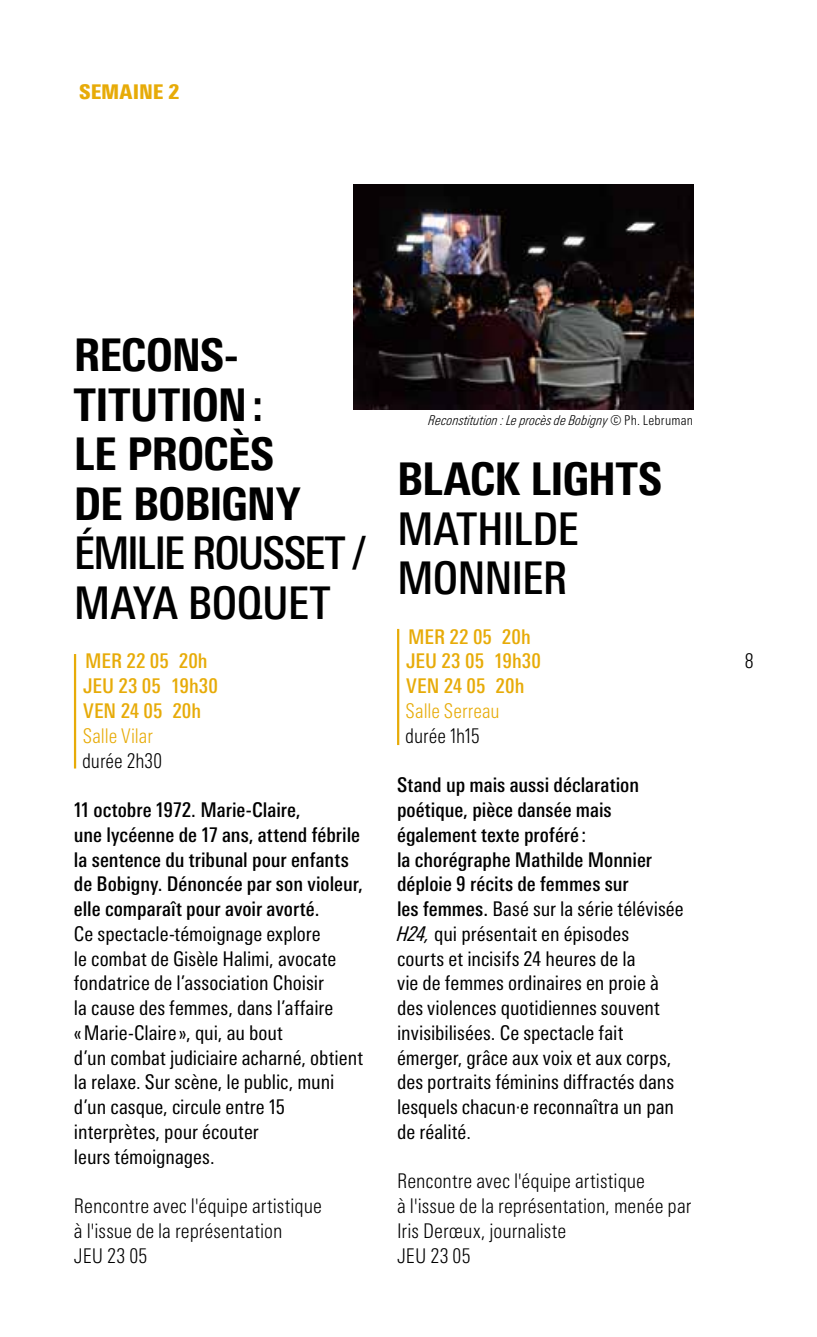
<style>
.page{position:relative;width:817px;height:1337px;background:#fff}
.page>*{position:absolute;margin:0;border:0;box-sizing:border-box;transform-origin:0 0}
.t1{font:800 condensed 45px/49.5px "Univers Next Pro";letter-spacing:-.015em;color:#000}
.t2{font:500 condensed 45px/49.5px "Univers Next Pro";letter-spacing:-.045em;color:#000}
.t3{font:500 condensed 45px/49.5px "Univers Next Pro";letter-spacing:-.025em;color:#000}
.t4{font:condensed 20.25px/24.8px "Univers Next Pro";color:#000}
.t5{font:300 condensed 20.25px/24.8px "Univers Next Pro";color:#000}
.t6{font:500 condensed 20.25px/24.8px "Univers Next Pro";color:#000}
.t7{font:500 condensed 20.25px/24.8px "Univers Next Pro";letter-spacing:.005em;color:#e7ab08}
.t8{font:300 condensed 20.25px "Univers Next Pro";color:#e7ab08}
.t9{font:900 condensed 20.25px "Univers Next Pro";letter-spacing:-.005em;color:#e7ab08}
.t10{font:italic 300 condensed 13.5px "Univers Next Pro";letter-spacing:.01em;color:#000}
.s1{font-style:normal}
.s2{font-weight:500}
.s3{font-style:italic}
</style>
<div class="page">
<hr style="left:74px;top:654px;width:2px;height:114px;background:#e7ab08">
<hr style="left:397px;top:629px;width:2px;height:116px;background:#e7ab08">
<img style="left:353px;top:184px;width:340px;height:226px">
<p class="t9" style="left:79px;top:79px;width:102px">SEMAINE 2</p>
<h1 class="t1" style="left:74px;top:330px;width:228px">RECONS-<br>TITUTION:<br>LE PROCÈS<br>DE BOBIGNY</h1>
<h1 class="t2" style="left:74px;top:528px;width:293px">ÉMILIE ROUSSET /<br>MAYA BOQUET</h1>
<p class="t7" style="left:83px;top:649px;width:136px">MER 22 05 20h<br>JEU 23 05 19h30<br>VEN 24 05 20h</p>
<p class="t8" style="left:83px;top:724px;width:72px">Salle Vilar</p>
<p class="t5" style="left:82px;top:748px;width:81px">durée 2h30</p>
<p class="t6" style="left:74px;top:797px;width:290px">11 octobre 1972. Marie-Claire,<br>une lycéenne de 17 ans, attend fébrile la sentence du tribunal pour enfants de Bobigny. Dénoncée par son violeur, elle comparaît pour avoir avorté.</p>
<p class="t4" style="left:74px;top:921px;width:290px">Ce spectacle-témoignage explore<br>le combat de Gisèle Halimi, avocate fondatrice de l’association Choisir<br>la cause des femmes, dans l’affaire «Marie-Claire», qui, au bout<br>d’un combat judiciaire acharné, obtient la relaxe. Sur scène, le public, muni d’un casque, circule entre 15 interprètes, pour écouter<br>leurs témoignages.</p>
<p class="t5" style="left:74px;top:1193px;width:249px">Rencontre avec l'équipe artistique à l'issue de la représentation<br>JEU 23 05</p>
<p class="t10" style="left:428px;top:412px;width:266px">Reconstitution : Le procès de Bobigny <span class="s1">© Ph. Lebruman</span></p>
<h1 class="t1" style="left:397px;top:454px;width:266px">BLACK LIGHTS</h1>
<h1 class="t3" style="left:397px;top:503px;width:183px">MATHILDE<br>MONNIER</h1>
<p class="t7" style="left:406px;top:624px;width:136px">MER 22 05 20h<br>JEU 23 05 19h30<br>VEN 24 05 20h</p>
<p class="t8" style="left:405px;top:699px;width:96px">Salle Serreau</p>
<p class="t5" style="left:405px;top:723px;width:76px">durée 1h15</p>
<p class="t4" style="left:397px;top:772px;width:288px"><span class="s2">Stand up mais aussi déclaration poétique, pièce dansée mais également texte proféré:<br>la chorégraphe Mathilde Monnier déploie 9 récits de femmes sur<br>les femmes.</span> Basé sur la série télévisée<br><span class="s3">H24,</span> qui présentait en épisodes<br>courts et incisifs 24 heures de la<br>vie de femmes ordinaires en proie à des violences quotidiennes souvent invisibilisées. Ce spectacle fait émerger, grâce aux voix et aux corps, des portraits féminins diffractés dans lesquels chacun·e reconnaîtra un pan de réalité.</p>
<p class="t5" style="left:397px;top:1168px;width:296px">Rencontre avec l'équipe artistique<br>à l'issue de la représentation, menée par<br>Iris Derœux, journaliste<br>JEU 23 05</p>
<p class="t5" style="left:744px;top:649px;width:10px">8</p>
</div>
